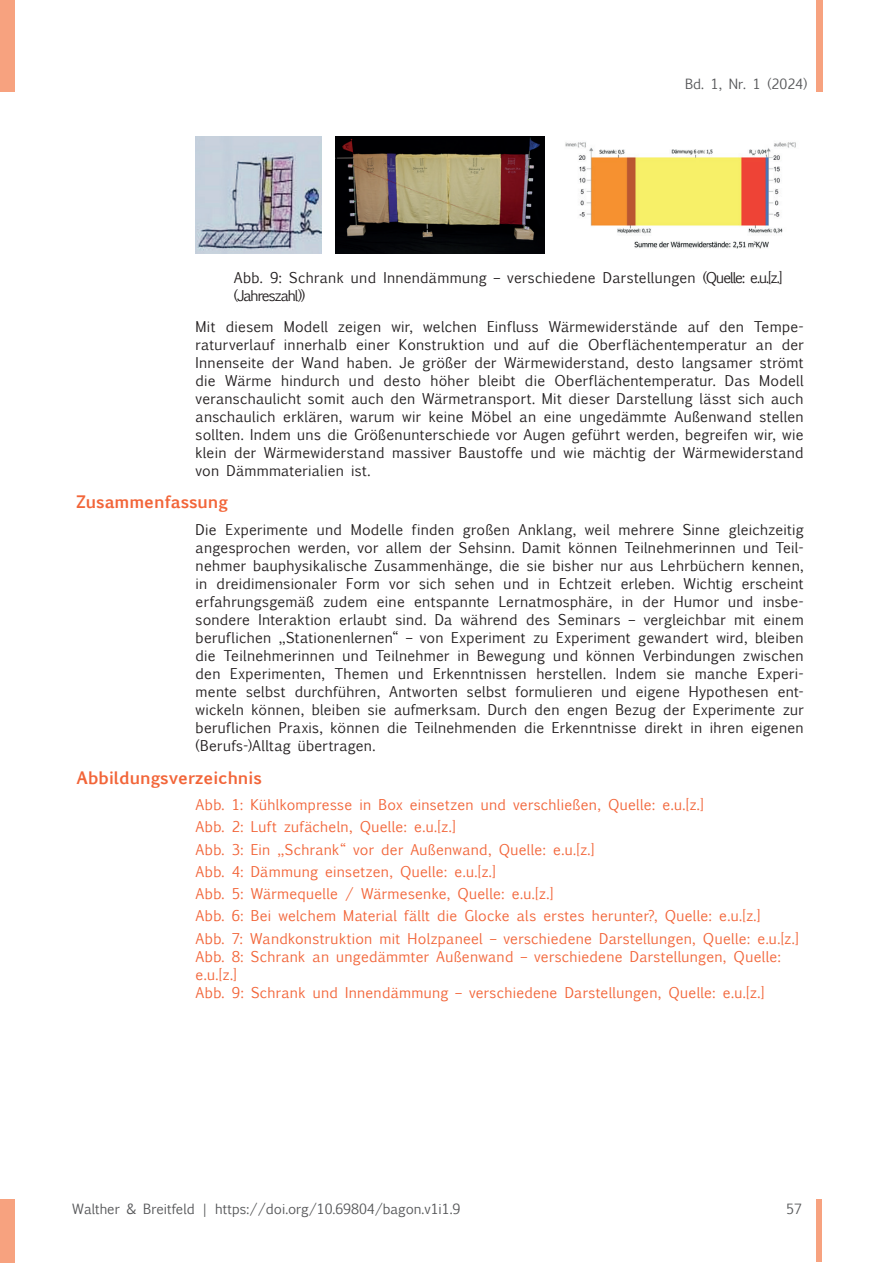
<style>
.page{position:relative;width:893px;height:1263px;background:#fff}
.page>*{position:absolute;margin:0;border:0;box-sizing:border-box;transform-origin:0 0}
.t1{font:700 16.5px "Euphemia UCAS";color:#f26539}
.t2{font:14.25px/18px "Euphemia UCAS";letter-spacing:.015em;color:#231f20;text-align:justify}
.t3{font:14.25px/22.2px "Euphemia UCAS";letter-spacing:.015em;color:#f26539}
.t4{font:13.5px "Euphemia UCAS";color:#57585a}
</style>
<div class="page">
<div style="left:0;top:0;width:15px;height:91px;background:#f7a27f"></div>
<div style="left:0;top:1199px;width:15px;height:64px;background:#f7a27f"></div>
<div style="left:816px;top:0;width:7px;height:91px;background:#f7a27f"></div>
<div style="left:816px;top:1199px;width:6px;height:63px;background:#f7a27f"></div>
<img style="left:565px;top:142px;width:231px;height:107px">
<img style="left:196px;top:136px;width:125px;height:118px">
<img style="left:335px;top:136px;width:209px;height:118px">
<p class="t4" style="left:685px;top:74px;width:124px">Bd. 1, Nr. 1 (2024)</p>
<p class="t2" style="left:234px;top:269px;width:550px">Abb. 9: Schrank und Innendämmung – verschiedene Darstellungen (Quelle: e.u.[z.] (Jahreszahl))</p>
<p class="t2" style="left:196px;top:317px;width:610px">Mit diesem Modell zeigen wir, welchen Einfluss Wärmewiderstände auf den Tempe&shy;raturverlauf innerhalb einer Konstruktion und auf die Oberflächentemperatur an der Innenseite der Wand haben. Je größer der Wärmewiderstand, desto langsamer strömt die Wärme hindurch und desto höher bleibt die Oberflächentemperatur. Das Modell veranschaulicht somit auch den Wärmetransport. Mit dieser Darstellung lässt sich auch anschaulich erklären, warum wir keine Möbel an eine ungedämmte Außenwand stellen sollten. Indem uns die Größenunterschiede vor Augen geführt werden, begreifen wir, wie klein der Wärmewiderstand massiver Baustoffe und wie mächtig der Wärmewiderstand von Dämmmaterialien ist.</p>
<p class="t1" style="left:77px;top:490px;width:153px">Zusammenfassung</p>
<p class="t2" style="left:196px;top:521px;width:610px">Die Experimente und Modelle finden großen Anklang, weil mehrere Sinne gleichzeitig angesprochen werden, vor allem der Sehsinn. Damit können Teilnehmerinnen und Teil&shy;nehmer bauphysikalische Zusammenhänge, die sie bisher nur aus Lehrbüchern kennen, in dreidimensionaler Form vor sich sehen und in Echtzeit erleben. Wichtig erscheint erfahrungsgemäß zudem eine entspannte Lernatmosphäre, in der Humor und insbe&shy;sondere Interaktion erlaubt sind. Da während des Seminars – vergleichbar mit einem beruflichen „Stationenlernen“ – von Experiment zu Experiment gewandert wird, bleiben die Teilnehmerinnen und Teilnehmer in Bewegung und können Verbindungen zwischen den Experimenten, Themen und Erkenntnissen herstellen. Indem sie manche Experi&shy;mente selbst durchführen, Antworten selbst formulieren und eigene Hypothesen ent&shy;wickeln können, bleiben sie aufmerksam. Durch den engen Bezug der Experimente zur beruflichen Praxis, können die Teilnehmenden die Erkenntnisse direkt in ihren eigenen (Berufs-)Alltag übertragen.</p>
<p class="t1" style="left:77px;top:765px;width:187px">Abbildungsverzeichnis</p>
<p class="t3" style="left:196px;top:793px;width:605px">Abb. 1: Kühlkompresse in Box einsetzen und verschließen, Quelle: e.u.[z.]<br>Abb. 2: Luft zufächeln, Quelle: e.u.[z.]<br>Abb. 3: Ein „Schrank“ vor der Außenwand, Quelle: e.u.[z.]<br>Abb. 4: Dämmung einsetzen, Quelle: e.u.[z.]<br>Abb. 5: Wärmequelle / Wärmesenke, Quelle: e.u.[z.]<br>Abb. 6: Bei welchem Material fällt die Glocke als erstes herunter?, Quelle: e.u.[z.]<br>Abb. 7: Wandkonstruktion mit Holzpaneel – verschiedene Darstellungen, Quelle: e.u.[z.]</p>
<p class="t3" style="left:196px;top:947px;width:587px;line-height:18px">Abb. 8: Schrank an ungedämmter Außenwand – verschiedene Darstellungen, Quelle: e.u.[z.]<br>Abb. 9: Schrank und Innendämmung – verschiedene Darstellungen, Quelle: e.u.[z.]</p>
<p class="t4" style="left:72px;top:1199px;width:390px">Walther &amp; Breitfeld | https://doi.org/10.69804/bagon.v1i1.9</p>
<p class="t4" style="left:786px;top:1199px;width:17px">57</p>
</div>
